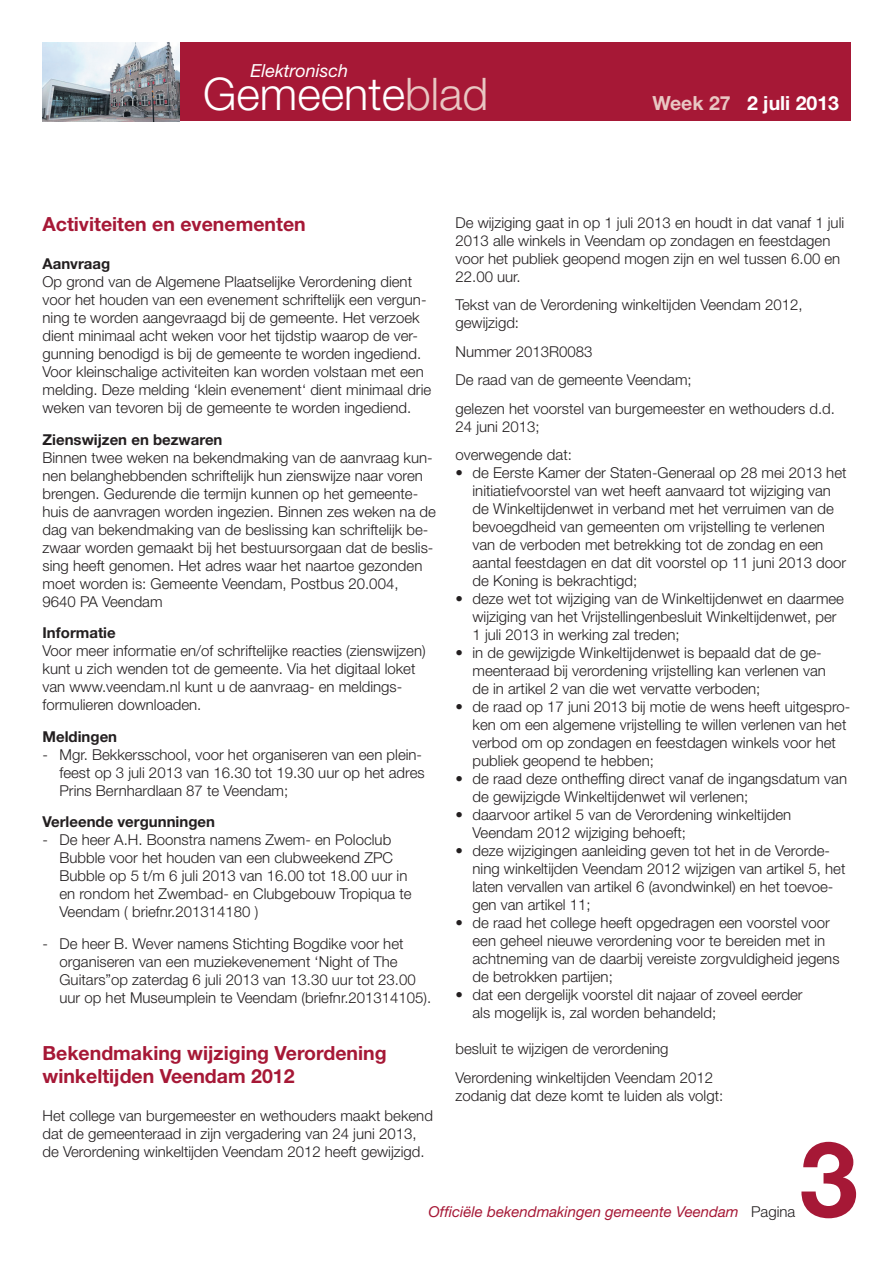
<style>
.page{position:relative;width:893px;height:1263px;background:#fff}
.page>*{position:absolute;margin:0;border:0;box-sizing:border-box;transform-origin:0 0}
.t1{font:700 105px "Helvetica Neue LT Std";color:#a61836}
.t2{font:300 45px "Helvetica Neue LT Std";color:#fff}
.t3{font:700 19.5px/23.4px "Helvetica Neue LT Std";color:#a61836}
.t4{font:700 19.5px "Helvetica Neue LT Std";color:#fff}
.t5{font:italic 18px "Helvetica Neue LT Std";color:#fff}
.t6{font:300 15px/18px "Helvetica Neue LT Std";color:#231f20}
.t7{font:700 15px "Helvetica Neue LT Std";color:#231f20}
.t8{font:italic 15px "Helvetica Neue LT Std";color:#a61836}
.s1{color:#e9c7c3}
.s2{font-weight:300;font-style:normal;color:#231f20}
</style>
<div class="page">
<div style="left:43px;top:43px;width:807px;height:78px;background:#a61836"></div>
<img style="left:43px;top:43px;width:137px;height:78px">
<p class="t5" style="left:250px;top:64px;width:99px">Elektronisch</p>
<h2 class="t2" style="left:203px;top:78px;width:287px">Gemeente<span class="s1">blad</span></h2>
<h3 class="t4" style="left:652px;top:97px;width:188px"><span class="s1">Week 27</span> 2 juli 2013</h3>
<h3 class="t3" style="left:43px;top:214px;width:265px">Activiteiten en evenementen</h3>
<p class="t7" style="left:43px;top:258px;width:69px">Aanvraag</p>
<p class="t6" style="left:43px;top:274px;width:390px">Op grond van de Algemene Plaatselijke Verordening dient voor het houden van een evenement schriftelijk een vergun&shy;ning te worden aangevraagd bij de gemeente. Het verzoek dient minimaal acht weken voor het tijdstip waarop de ver&shy;gunning benodigd is bij de gemeente te worden ingediend.<br>Voor kleinschalige activiteiten kan worden volstaan met een melding. Deze melding ‘klein evenement‘ dient minimaal drie weken van tevoren bij de gemeente te worden ingediend.</p>
<p class="t7" style="left:43px;top:434px;width:181px">Zienswijzen en bezwaren</p>
<p class="t6" style="left:43px;top:450px;width:395px">Binnen twee weken na bekendmaking van de aanvraag kun&shy;nen belanghebbenden schriftelijk hun zienswijze naar voren brengen. Gedurende die termijn kunnen op het gemeente&shy;huis de aanvragen worden ingezien. Binnen zes weken na de dag van bekendmaking van de beslissing kan schriftelijk be&shy;zwaar worden gemaakt bij het bestuursorgaan dat de beslis&shy;sing heeft genomen. Het adres waar het naartoe gezonden moet worden is: Gemeente Veendam, Postbus 20.004,<br>9640 PA Veendam</p>
<p class="t7" style="left:43px;top:627px;width:75px">Informatie</p>
<p class="t6" style="left:43px;top:643px;width:385px">Voor meer informatie en/of schriftelijke reacties (zienswijzen) kunt u zich wenden tot de gemeente. Via het digitaal loket van www.veendam.nl kunt u de aanvraag- en meldings&shy;formulieren downloaden.</p>
<p class="t7" style="left:43px;top:731px;width:76px">Meldingen</p>
<p class="t6" style="left:60px;top:747px;width:367px;text-indent:-17px">- Mgr. Bekkersschool, voor het organiseren van een plein&shy;feest op 3 juli 2013 van 16.30 tot 19.30 uur op het adres<br>Prins Bernhardlaan 87 te Veendam;</p>
<p class="t7" style="left:43px;top:816px;width:174px">Verleende vergunningen</p>
<p class="t6" style="left:60px;top:832px;width:354px;text-indent:-17px">- De heer A.H. Boonstra namens Zwem- en Poloclub Bubble voor het houden van een clubweekend ZPC Bubble op 5 t/m 6 juli 2013 van 16.00 tot 18.00 uur in en rondom het Zwembad- en Clubgebouw Tropiqua te Veendam ( briefnr.201314180 )</p>
<p class="t6" style="left:60px;top:936px;width:373px;text-indent:-17px">- De heer B. Wever namens Stichting Bogdike voor het organiseren van een muziekevenement ‘Night of The Guitars”op zaterdag 6 juli 2013 van 13.30 uur tot 23.00 uur op het Museumplein te Veendam (briefnr.201314105).</p>
<p class="t6" style="left:455px;top:215px;width:390px">De wijziging gaat in op 1 juli 2013 en houdt in dat vanaf 1 juli 2013 alle winkels in Veendam op zondagen en feestdagen voor het publiek geopend mogen zijn en wel tussen 6.00 en 22.00 uur.</p>
<p class="t6" style="left:455px;top:297px;width:349px">Tekst van de Verordening winkeltijden Veendam 2012, gewijzigd:</p>
<p class="t6" style="left:455px;top:338px;width:381px;line-height:28.5px">Nummer 2013R0083<br>De raad van de gemeente Veendam;<br>gelezen het voorstel van burgemeester en wethouders d.d.</p>
<p class="t6" style="left:455px;top:413px;width:118px;line-height:28.5px">24 juni 2013; overwegende dat:</p>
<p class="t6" style="left:472px;top:465px;width:376px;text-indent:-17px">• de Eerste Kamer der Staten-Generaal op 28 mei 2013 het initiatiefvoorstel van wet heeft aanvaard tot wijziging van de Winkeltijdenwet in verband met het verruimen van de bevoegdheid van gemeenten om vrijstelling te verlenen van de verboden met betrekking tot de zondag en een aantal feestdagen en dat dit voorstel op 11 juni 2013 door de Koning is bekrachtigd;</p>
<p class="t6" style="left:472px;top:591px;width:373px;text-indent:-17px">• deze wet tot wijziging van de Winkeltijdenwet en daarmee wijziging van het Vrijstellingenbesluit Winkeltijdenwet, per<br>1 juli 2013 in werking zal treden;</p>
<p class="t6" style="left:472px;top:645px;width:355px;text-indent:-17px">• in de gewijzigde Winkeltijdenwet is bepaald dat de ge&shy;meenteraad bij verordening vrijstelling kan verlenen van de in artikel 2 van die wet vervatte verboden;</p>
<p class="t6" style="left:472px;top:699px;width:379px;text-indent:-17px">• de raad op 17 juni 2013 bij motie de wens heeft uitgespro&shy;ken om een algemene vrijstelling te willen verlenen van het verbod om op zondagen en feestdagen winkels voor het publiek geopend te hebben;</p>
<p class="t6" style="left:472px;top:771px;width:376px;text-indent:-17px">• de raad deze ontheffing direct vanaf de ingangsdatum van de gewijzigde Winkeltijdenwet wil verlenen;</p>
<p class="t6" style="left:472px;top:807px;width:320px;text-indent:-17px">• daarvoor artikel 5 van de Verordening winkeltijden<br>Veendam 2012 wijziging behoeft;</p>
<p class="t6" style="left:472px;top:843px;width:374px;text-indent:-17px">• deze wijzigingen aanleiding geven tot het in de Verorde&shy;ning winkeltijden Veendam 2012 wijzigen van artikel 5, het laten vervallen van artikel 6 (avondwinkel) en het toevoe&shy;gen van artikel 11;</p>
<p class="t6" style="left:472px;top:915px;width:369px;text-indent:-17px">• de raad het college heeft opgedragen een voorstel voor een geheel nieuwe verordening voor te bereiden met in achtneming van de daarbij vereiste zorgvuldigheid jegens de betrokken partijen;</p>
<p class="t6" style="left:472px;top:987px;width:332px;text-indent:-17px">• dat een dergelijk voorstel dit najaar of zoveel eerder als mogelijk is, zal worden behandeld;</p>
<p class="t6" style="left:455px;top:1036px;width:259px;line-height:28.5px">besluit te wijzigen de verordening<br>Verordening winkeltijden Veendam 2012</p>
<p class="t6" style="left:455px;top:1088px;width:269px">zodanig dat deze komt te luiden als volgt:</p>
<h3 class="t3" style="left:43px;top:1043px;width:346px">Bekendmaking wijziging Verordening winkeltijden Veendam 2012</h3>
<p class="t6" style="left:43px;top:1108px;width:392px">Het college van burgemeester en wethouders maakt bekend dat de gemeenteraad in zijn vergadering van 24 juni 2013, de Verordening winkeltijden Veendam 2012 heeft gewijzigd.</p>
<h1 class="t1" style="left:800px;top:1142px;width:60px">3</h1>
<p class="t8" style="left:429px;top:1206px;width:368px">Officiële bekendmakingen gemeente Veendam <span class="s2">Pagina</span></p>
</div>
